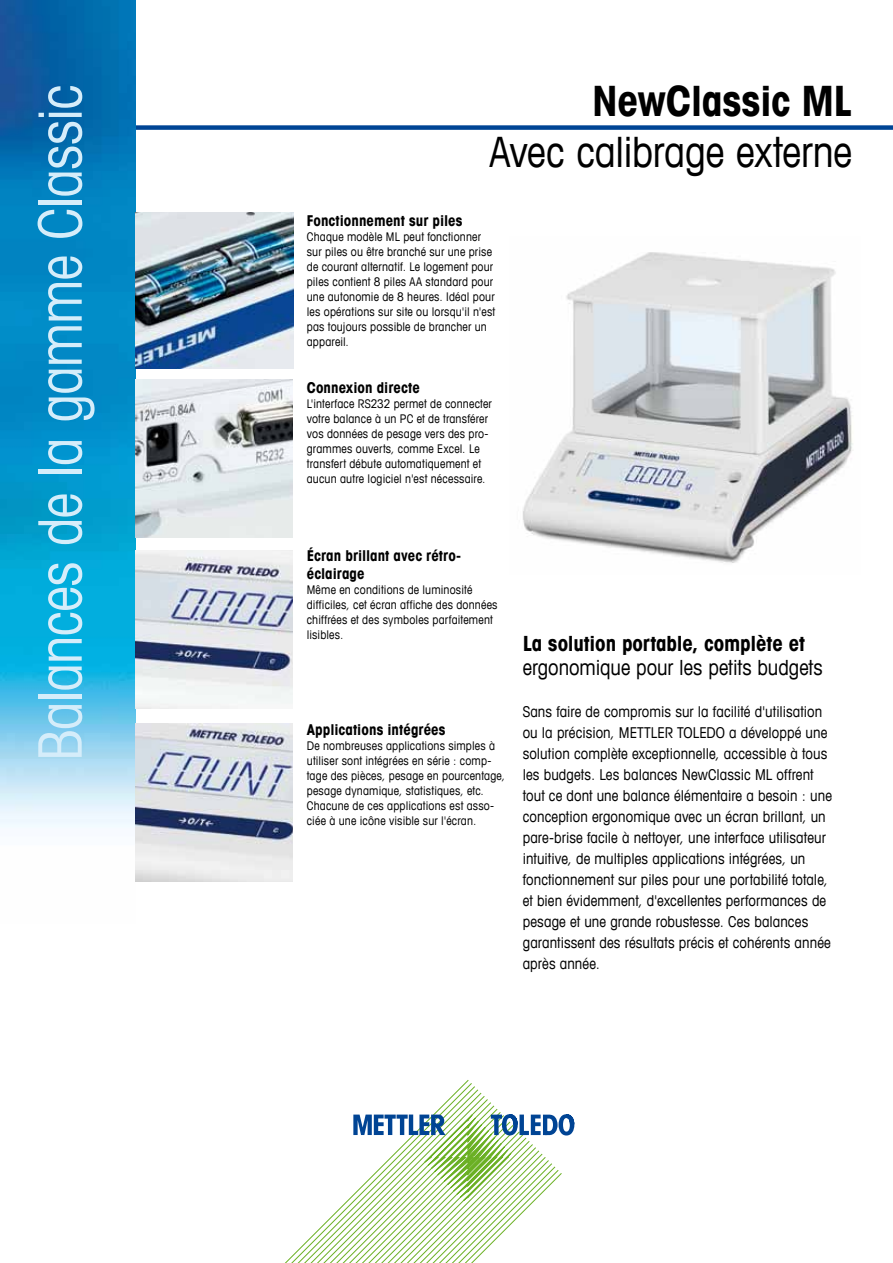
<style>
.page{position:relative;width:893px;height:1263px;background:#fff}
.page>*{position:absolute;margin:0;border:0;box-sizing:border-box;transform-origin:0 0}
.t1{font:condensed 60px "Avant Garde Com";letter-spacing:-.015em;color:#d5edfa;scale:.95 1}
.t2{font:condensed 42px "Avant Garde Com";letter-spacing:-.005em;color:#000}
.t3{font:700 condensed 42px "Avant Garde Com";letter-spacing:-.01em;color:#000}
.t4{font:condensed 21px "Avant Garde Com";letter-spacing:-.005em;color:#000}
.t5{font:700 condensed 21px "Avant Garde Com";letter-spacing:-.005em;color:#000}
.t6{font:condensed 15px/21px "Avant Garde Com";letter-spacing:.005em;color:#000}
.t7{font:700 condensed 15px/18px "Avant Garde Com";letter-spacing:.005em;color:#000}
.t8{font:condensed 12px/15px "Avant Garde Com";letter-spacing:.015em;color:#000}
</style>
<div class="page">
<div style="left:111px;top:125px;width:782px;height:5px;background:#004595"></div>
<svg style="left:285px;top:1080px;width:250px;height:183px"></svg>
<svg style="left:353px;top:1114px;width:221px;height:87px"></svg>
<img style="left:0;top:0;width:136px;height:882px">
<img style="left:136px;top:380px;width:157px;height:158px">
<img style="left:136px;top:213px;width:158px;height:155px">
<img style="left:136px;top:724px;width:157px;height:158px">
<img style="left:136px;top:551px;width:157px;height:157px">
<img style="left:523px;top:252px;width:330px;height:311px">
<h1 class="t1" style="left:23px;top:761px;width:714px;rotate:-90deg">Balances de la gamme Classic</h1>
<h2 class="t3" style="left:592px;top:74px;width:261px">NewClassic ML</h2>
<h2 class="t2" style="left:490px;top:126px;width:364px">Avec calibrage externe</h2>
<p class="t7" style="left:307px;top:211px;width:157px">Fonctionnement sur piles</p>
<p class="t8" style="left:307px;top:229px;width:190px">Chaque modèle ML peut fonctionner sur piles ou être branché sur une prise de courant alternatif. Le logement pour piles contient 8 piles AA standard pour une autonomie de 8 heures. Idéal pour les opérations sur site ou lorsqu'il n'est pas toujours possible de brancher un appareil.</p>
<p class="t7" style="left:307px;top:378px;width:115px">Connexion directe</p>
<p class="t8" style="left:307px;top:395px;width:187px">L'interface RS232 permet de connecter votre balance à un PC et de transférer vos données de pesage vers des pro&shy;grammes ouverts, comme Excel. Le transfert débute automatiquement et aucun autre logiciel n'est nécessaire.</p>
<p class="t7" style="left:307px;top:546px;width:156px">Écran brillant avec rétro&shy;éclairage</p>
<p class="t8" style="left:307px;top:582px;width:192px">Même en conditions de luminosité difficiles, cet écran affiche des données chiffrées et des symboles parfaitement lisibles.</p>
<p class="t7" style="left:307px;top:720px;width:140px">Applications intégrées</p>
<p class="t8" style="left:307px;top:738px;width:200px">De nombreuses applications simples à utiliser sont intégrées en série : comp&shy;tage des pièces, pesage en pourcentage, pesage dynamique, statistiques, etc.<br>Chacune de ces applications est asso&shy;ciée à une icône visible sur l'écran.</p>
<h3 class="t5" style="left:523px;top:630px;width:284px">La solution portable, complète et</h3>
<h3 class="t4" style="left:523px;top:654px;width:302px">ergonomique pour les petits budgets</h3>
<p class="t6" style="left:523px;top:701px;width:311px">Sans faire de compromis sur la facilité d'utilisation ou la précision, METTLER TOLEDO a développé une solution complète exceptionnelle, accessible à tous les budgets. Les balances NewClassic ML offrent tout ce dont une balance élémentaire a besoin : une conception ergonomique avec un écran brillant, un pare-brise facile à nettoyer, une interface utilisateur intuitive, de multiples applications intégrées, un fonctionnement sur piles pour une portabilité totale, et bien évidemment, d'excellentes performances de pesage et une grande robustesse. Ces balances garantissent des résultats précis et cohérents année après année.</p>
</div>
